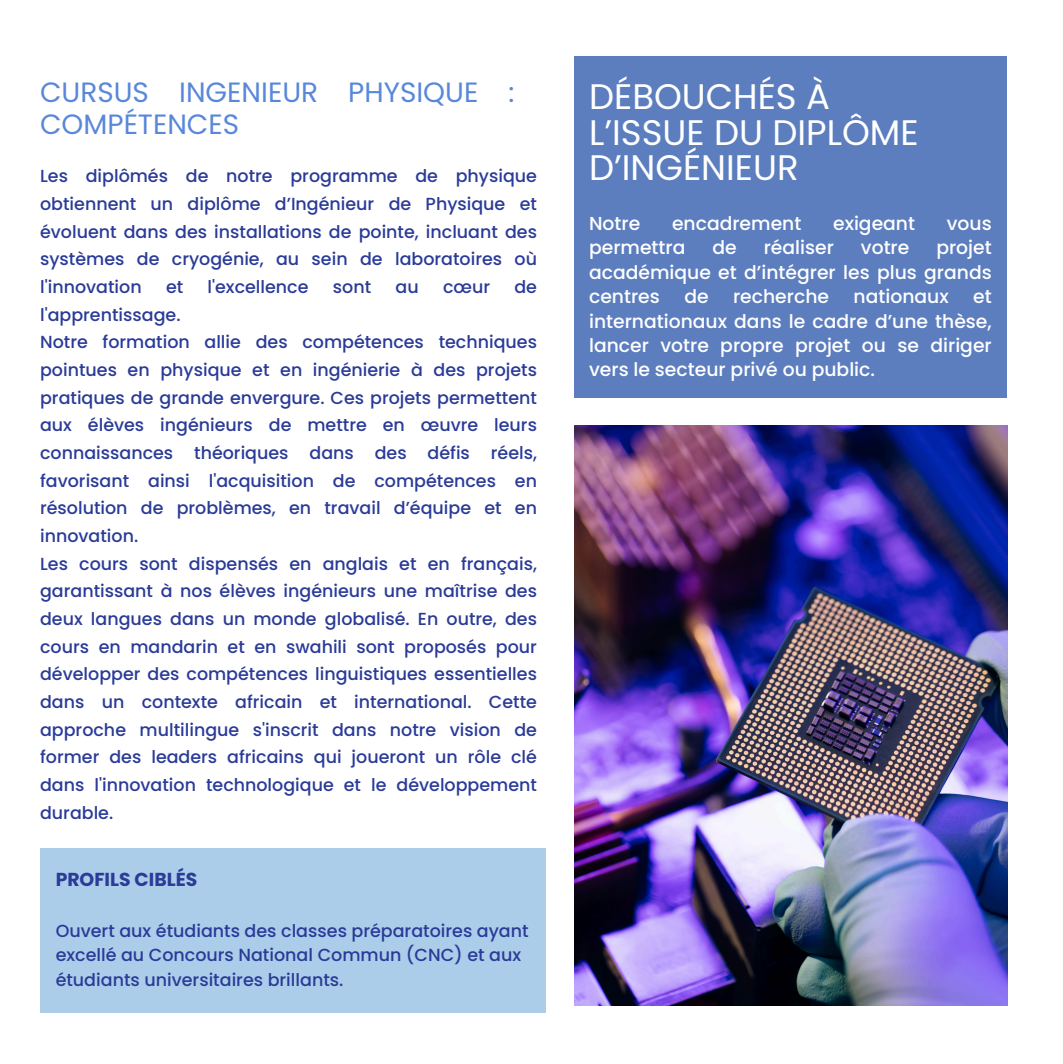
<style>
.page{position:relative;width:1063px;height:1064px;background:#fff}
.page>*{position:absolute;margin:0;border:0;box-sizing:border-box;transform-origin:0 0}
.t1{font:35.5px/35.5px "Poppins";color:#fff}
.t2{font:28px/32px "Poppins";color:#5987da}
.t3{font:500 18.75px/24.5px "Poppins";color:#fff;text-align:justify}
.t4{font:700 18.75px "Poppins";color:#2a3b98}
.t5{font:500 17.5px/27.8px "Poppins";color:#2a3b98;text-align:justify}
</style>
<div class="page">
<img style="left:574px;top:425px;width:433px;height:580px">
<div style="left:40px;top:847px;width:505px;height:165px;background:#abcde9"></div>
<div style="left:574px;top:57px;width:432px;height:341px;background:#5c7ebf"></div>
<h1 class="t2" style="left:40px;top:76px;width:476px">CURSUS INGENIEUR PHYSIQUE :<br>COMPÉTENCES</h1>
<p class="t1" style="left:589px;top:79px;width:331px">DÉBOUCHÉS À<br>L’ISSUE DU DIPLÔME<br>D’INGÉNIEUR</p>
<p class="t5" style="left:40px;top:162px;width:498px">Les diplômés de notre programme de physique obtiennent un diplôme d’Ingénieur de Physique et évoluent dans des installations de pointe, incluant des systèmes de cryogénie, au sein de laboratoires où l'innovation</p>
<p class="t3" style="left:589px;top:211px;width:53px">Notre</p>
<p class="t3" style="left:672px;top:211px;width:131px">encadrement</p>
<p class="t3" style="left:833px;top:211px;width:84px">exigeant</p>
<p class="t3" style="left:946px;top:211px;width:46px">vous</p>
<p class="t3" style="left:589px;top:235px;width:98px">permettra</p>
<p class="t3" style="left:712px;top:235px;width:26px">de</p>
<p class="t3" style="left:763px;top:235px;width:72px">réaliser</p>
<p class="t3" style="left:861px;top:235px;width:50px">votre</p>
<p class="t3" style="left:589px;top:235px;width:404px;text-indent:347px">projet académique et d’intégrer les plus grands centres</p>
<p class="t5" style="left:166px;top:273px;width:19px">et</p>
<p class="t5" style="left:208px;top:273px;width:102px">l'excellence</p>
<p class="t5" style="left:333px;top:273px;width:40px">sont</p>
<p class="t5" style="left:395px;top:273px;width:25px">au</p>
<p class="t5" style="left:443px;top:273px;width:49px">cœur</p>
<p class="t5" style="left:514px;top:273px;width:24px">de</p>
<p class="t5" style="left:40px;top:301px;width:142px">l'apprentissage.</p>
<p class="t5" style="left:40px;top:328px;width:498px">Notre formation allie des compétences techniques pointues en physique et en ingénierie à des projets pratiques de grande envergure. Ces projets permettent aux élèves ingénieurs de mettre en œuvre leurs connaissances théoriques dans des défis réels, favorisant ainsi l'acquisition de compétences en résolution de problèmes, en travail d’équipe et en innovation.</p>
<h3 class="t5" style="left:40px;top:549px;width:498px">Les cours sont dispensés en anglais et en français, garantissant à nos élèves ingénieurs une maîtrise des deux langues dans un monde globalisé. En outre, des cours en mandarin et en swahili sont proposés pour développer des compétences linguistiques essentielles dans un contexte africain et international. Cette approche multilingue s'inscrit dans notre vision de former des leaders africains qui joueront un rôle clé dans l'innovation technologique et le développement durable.</h3>
<p class="t3" style="left:684px;top:284px;width:26px">de</p>
<p class="t3" style="left:733px;top:284px;width:97px">recherche</p>
<p class="t3" style="left:853px;top:284px;width:97px">nationaux</p>
<p class="t3" style="left:589px;top:284px;width:404px;text-indent:384px">et internationaux dans le cadre d’une thèse, lancer votre propre projet ou se diriger vers le secteur privé ou public.</p>
<h2 class="t4" style="left:56px;top:866px;width:143px">PROFILS CIBLÉS</h2>
<p class="t5" style="left:56px;top:918px;width:474px;line-height:24.5px;text-align:left">Ouvert aux étudiants des classes préparatoires ayant excellé au Concours National Commun (CNC) et aux étudiants universitaires brillants.</p>
</div>
